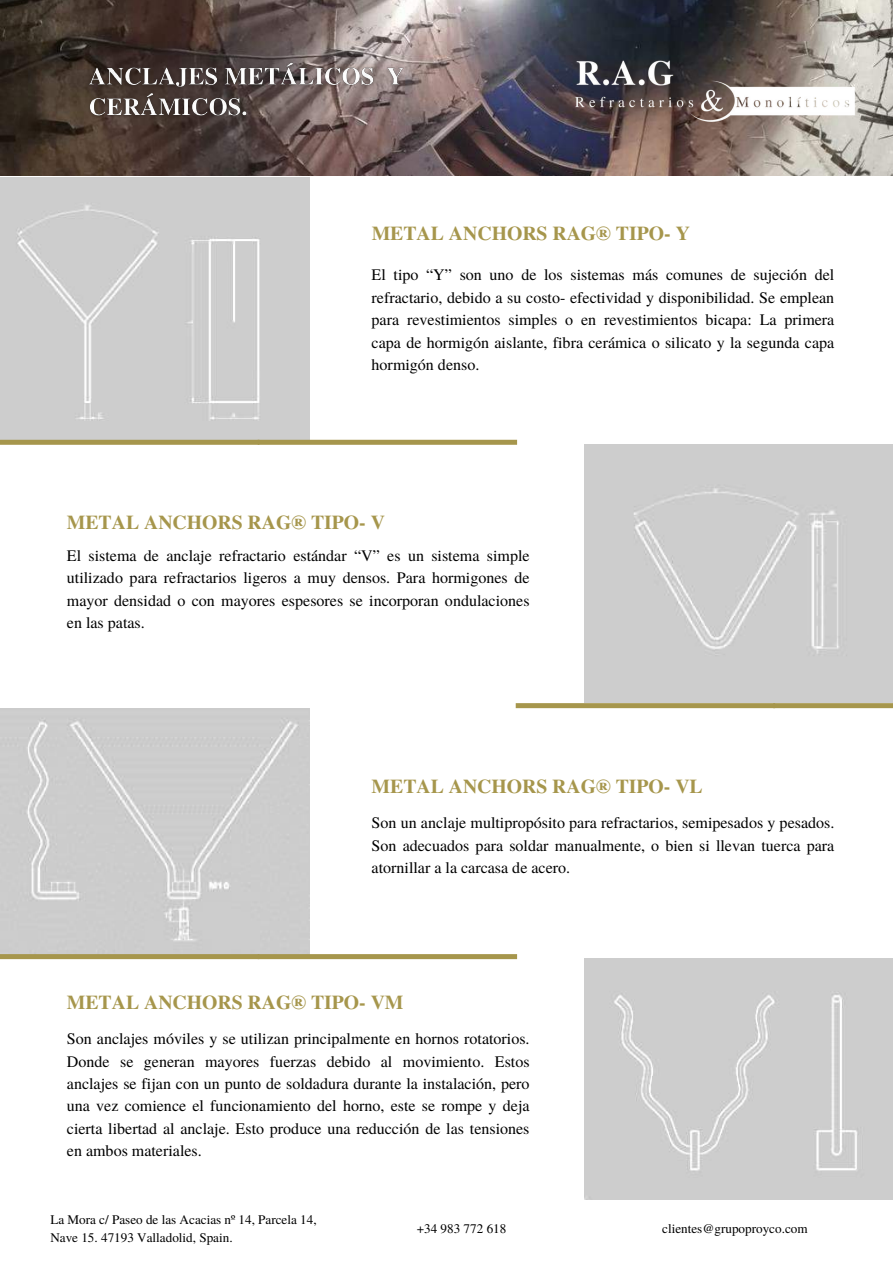
<style>
.page{position:relative;width:893px;height:1263px;background:#fff}
.page>*{position:absolute;margin:0;border:0;box-sizing:border-box;transform-origin:0 0}
.t1{font:700 19.73px "Te X Gyre Termes";color:#a6964c}
.t2{font:16.05px/22.4px "Te X Gyre Termes";color:#000;text-align:justify}
.t3{font:13.12px/18px "Te X Gyre Termes";color:#000}
</style>
<div class="page">
<img style="left:0;top:0;width:893px;height:176px">
<div style="left:584px;top:444px;width:309px;height:259px;background:#cdcdcd"></div>
<div style="left:0;top:708px;width:309px;height:246px;background:#ccc"></div>
<svg style="left:516px;top:703px;width:377px;height:5px"></svg>
<div style="left:584px;top:958px;width:309px;height:242px;background:#cdcdcd"></div>
<svg style="left:0;top:954px;width:517px;height:5px"></svg>
<div style="left:0;top:177px;width:309px;height:263px;background:#cdcdcd"></div>
<svg style="left:0;top:440px;width:517px;height:5px"></svg>
<img style="left:552px;top:52px;width:314px;height:77px">
<img style="left:83px;top:52px;width:328px;height:79px">
<p class="t1" style="left:372px;top:218px;width:320px">METAL ANCHORS RAG® TIPO- Y</p>
<p class="t2" style="left:371px;top:263px;width:464px">El tipo “Y” son uno de los sistemas más comunes de sujeción del refractario, debido a su costo- efectividad y disponibilidad. Se emplean para revestimientos simples o en revestimientos bicapa: La primera capa de hormigón aislante, fibra cerámica o silicato y la segunda capa hormigón denso.</p>
<p class="t1" style="left:67px;top:507px;width:319px">METAL ANCHORS RAG® TIPO- V</p>
<p class="t2" style="left:67px;top:543px;width:464px">El sistema de anclaje refractario estándar “V” es un sistema simple utilizado para refractarios ligeros a muy densos. Para hormigones de mayor densidad o con mayores espesores se incorporan ondulaciones en las patas.</p>
<p class="t1" style="left:372px;top:771px;width:333px">METAL ANCHORS RAG® TIPO- VL</p>
<p class="t2" style="left:371px;top:811px;width:464px">Son un anclaje multipropósito para refractarios, semipesados y pesados.<br>Son adecuados para soldar manualmente, o bien si llevan tuerca para atornillar a la carcasa de acero.</p>
<p class="t1" style="left:67px;top:987px;width:338px">METAL ANCHORS RAG® TIPO- VM</p>
<p class="t2" style="left:67px;top:1027px;width:464px">Son anclajes móviles y se utilizan principalmente en hornos rotatorios.<br>Donde se generan mayores fuerzas debido al movimiento. Estos anclajes se fijan con un punto de soldadura durante la instalación, pero una vez comience el funcionamiento del horno, este se rompe y deja cierta libertad al anclaje. Esto produce una reducción de las tensiones en ambos materiales.</p>
<p class="t3" style="left:50px;top:1210px;width:268px">La Mora c/ Paseo de las Acacias nº 14, Parcela 14,<br>Nave 15. 47193 Valladolid, Spain.</p>
<p class="t3" style="left:417px;top:1219px;width:91px">+34 983 772 618</p>
<p class="t3" style="left:662px;top:1219px;width:147px">clientes@grupoproyco.com</p>
</div>
